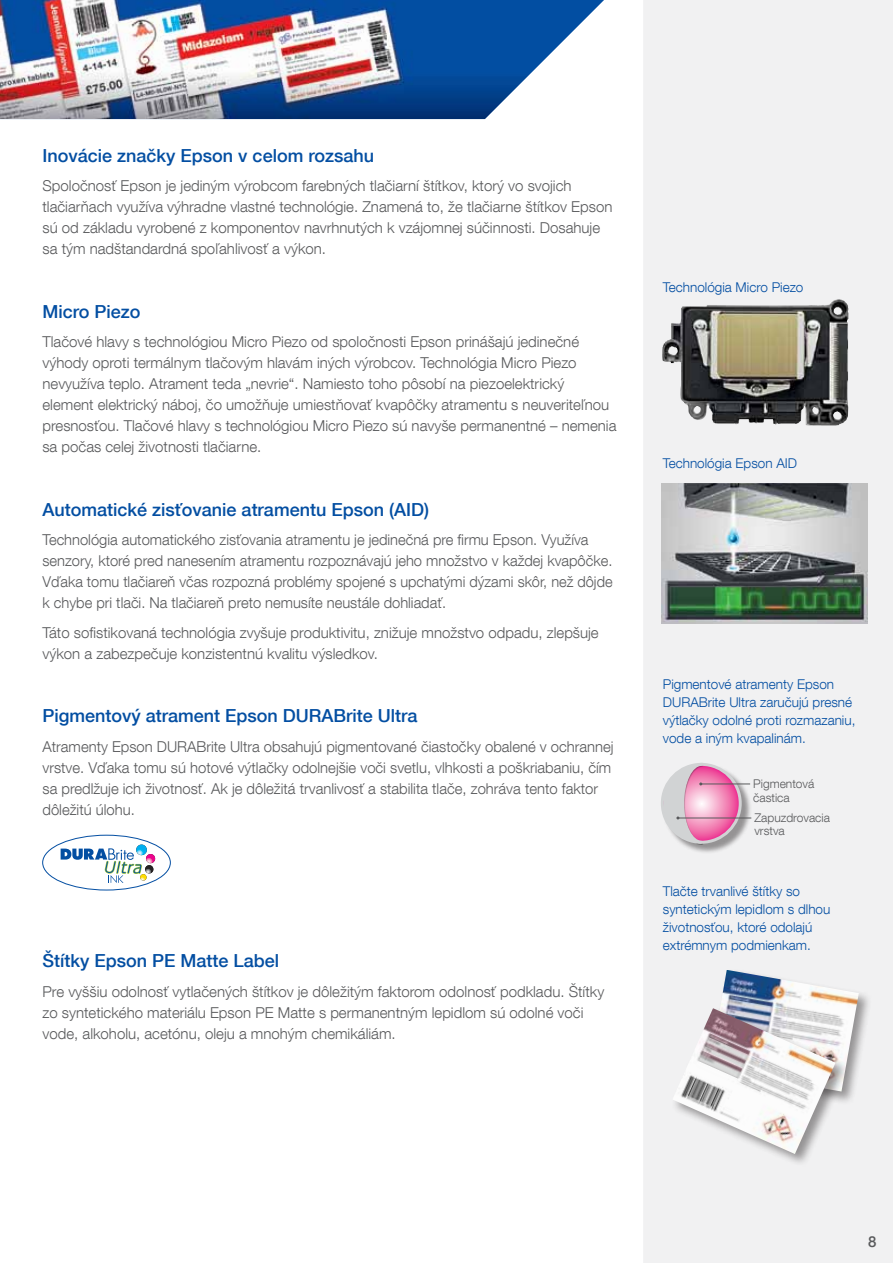
<style>
.page{position:relative;width:893px;height:1263px;background:#fff}
.page>*{position:absolute;margin:0;border:0;box-sizing:border-box;transform-origin:0 0}
.t1{font:500 18px "Helvetica Neue LT Com";color:#034ea2}
.t2{font:300 15px/21px "Helvetica Neue LT Com";color:#58595b}
.t3{font:500 15px "Helvetica Neue LT Com";color:#58595b}
.t4{font:300 13.5px/18px "Helvetica Neue LT Com";color:#034ea2}
.t5{font:300 12px/13.5px "Helvetica Neue LT Com";color:#58595b}
</style>
<div class="page">
<img style="left:0;top:0;width:604px;height:119px">
<div style="left:643px;top:0;width:250px;height:1263px;background:#f1f1f2"></div>
<div style="left:43px;top:835px;width:127px;height:55px;border:1px solid #034ea2;border-radius:50%"></div>
<svg style="left:61px;top:844px;width:95px;height:39px"></svg>
<img style="left:662px;top:300px;width:186px;height:126px">
<img style="left:662px;top:484px;width:205px;height:140px">
<div style="left:662px;top:764px;width:90px;height:90px;background:#231f20;opacity:.45"></div>
<svg style="left:662px;top:764px;width:78px;height:78px;background:#ed80b3"></svg>
<div style="left:661px;top:763px;width:81px;height:81px;border:3px solid #d1d3d4;border-radius:50%"></div>
<hr style="left:701px;top:783px;width:49px;height:1px;background:#58595b">
<hr style="left:678px;top:818px;width:73px;height:1px;background:#58595b">
<svg style="left:663px;top:761px;width:42px;height:84px"></svg>
<div style="left:708px;top:968px;width:164px;height:137px;background:#231f20;opacity:.45"></div>
<img style="left:709px;top:970px;width:150px;height:121px">
<div style="left:671px;top:1007px;width:178px;height:160px;background:#231f20;opacity:.45"></div>
<img style="left:672px;top:1008px;width:163px;height:146px">
<p class="t1" style="left:43px;top:144px;width:333px">Inovácie značky Epson v celom rozsahu</p>
<p class="t2" style="left:43px;top:175px;width:571px">Spoločnosť Epson je jediným výrobcom farebných tlačiarní štítkov, ktorý vo svojich tlačiarňach využíva výhradne vlastné technológie. Znamená to, že tlačiarne štítkov Epson sú od základu vyrobené z komponentov navrhnutých k vzájomnej súčinnosti. Dosahuje sa tým nadštandardná spoľahlivosť a výkon.</p>
<p class="t1" style="left:43px;top:300px;width:100px">Micro Piezo</p>
<p class="t2" style="left:42px;top:331px;width:576px">Tlačové hlavy s technológiou Micro Piezo od spoločnosti Epson prinášajú jedinečné výhody oproti termálnym tlačovým hlavám iných výrobcov. Technológia Micro Piezo nevyužíva teplo. Atrament teda „nevrie“. Namiesto toho pôsobí na piezoelektrický element elektrický náboj, čo umožňuje umiestňovať kvapôčky atramentu s neuveriteľnou presnosťou. Tlačové hlavy s technológiou Micro Piezo sú navyše permanentné – nemenia sa počas celej životnosti tlačiarne.</p>
<p class="t1" style="left:43px;top:498px;width:388px">Automatické zisťovanie atramentu Epson (AID)</p>
<p class="t2" style="left:43px;top:529px;width:571px">Technológia automatického zisťovania atramentu je jedinečná pre firmu Epson. Využíva senzory, ktoré pred nanesením atramentu rozpoznávajú jeho množstvo v každej kvapôčke.<br>Vďaka tomu tlačiareň včas rozpozná problémy spojené s upchatými dýzami skôr, než dôjde k chybe pri tlači. Na tlačiareň preto nemusíte neustále dohliadať.</p>
<p class="t2" style="left:43px;top:622px;width:558px">Táto sofistikovaná technológia zvyšuje produktivitu, znižuje množstvo odpadu, zlepšuje výkon a zabezpečuje konzistentnú kvalitu výsledkov.</p>
<p class="t1" style="left:43px;top:705px;width:377px">Pigmentový atrament Epson DURABrite Ultra</p>
<p class="t2" style="left:43px;top:736px;width:573px">Atramenty Epson DURABrite Ultra obsahujú pigmentované čiastočky obalené v ochrannej vrstve. Vďaka tomu sú hotové výtlačky odolnejšie voči svetlu, vlhkosti a poškriabaniu, čím sa predlžuje ich životnosť. Ak je dôležitá trvanlivosť a stabilita tlače, zohráva tento faktor dôležitú úlohu.</p>
<p class="t1" style="left:43px;top:950px;width:238px">Štítky Epson PE Matte Label</p>
<p class="t2" style="left:43px;top:981px;width:563px">Pre vyššiu odolnosť vytlačených štítkov je dôležitým faktorom odolnosť podkladu. Štítky zo syntetického materiálu Epson PE Matte s permanentným lepidlom sú odolné voči vode, alkoholu, acetónu, oleju a mnohým chemikáliám.</p>
<p class="t4" style="left:663px;top:278px;width:142px">Technológia Micro Piezo</p>
<p class="t4" style="left:663px;top:454px;width:136px">Technológia Epson AID</p>
<p class="t4" style="left:663px;top:675px;width:194px">Pigmentové atramenty Epson<br>DURABrite Ultra zaručujú presné výtlačky odolné proti rozmazaniu, vode a iným kvapalinám.</p>
<p class="t5" style="left:753px;top:777px;width:63px">Pigmentová častica</p>
<p class="t5" style="left:754px;top:810px;width:77px">Zapuzdrovacia vrstva</p>
<p class="t4" style="left:663px;top:882px;width:169px">Tlačte trvanlivé štítky so syntetickým lepidlom s dlhou životnosťou, ktoré odolajú extrémnym podmienkam.</p>
<p class="t3" style="left:868px;top:1233px;width:10px">8</p>
</div>
